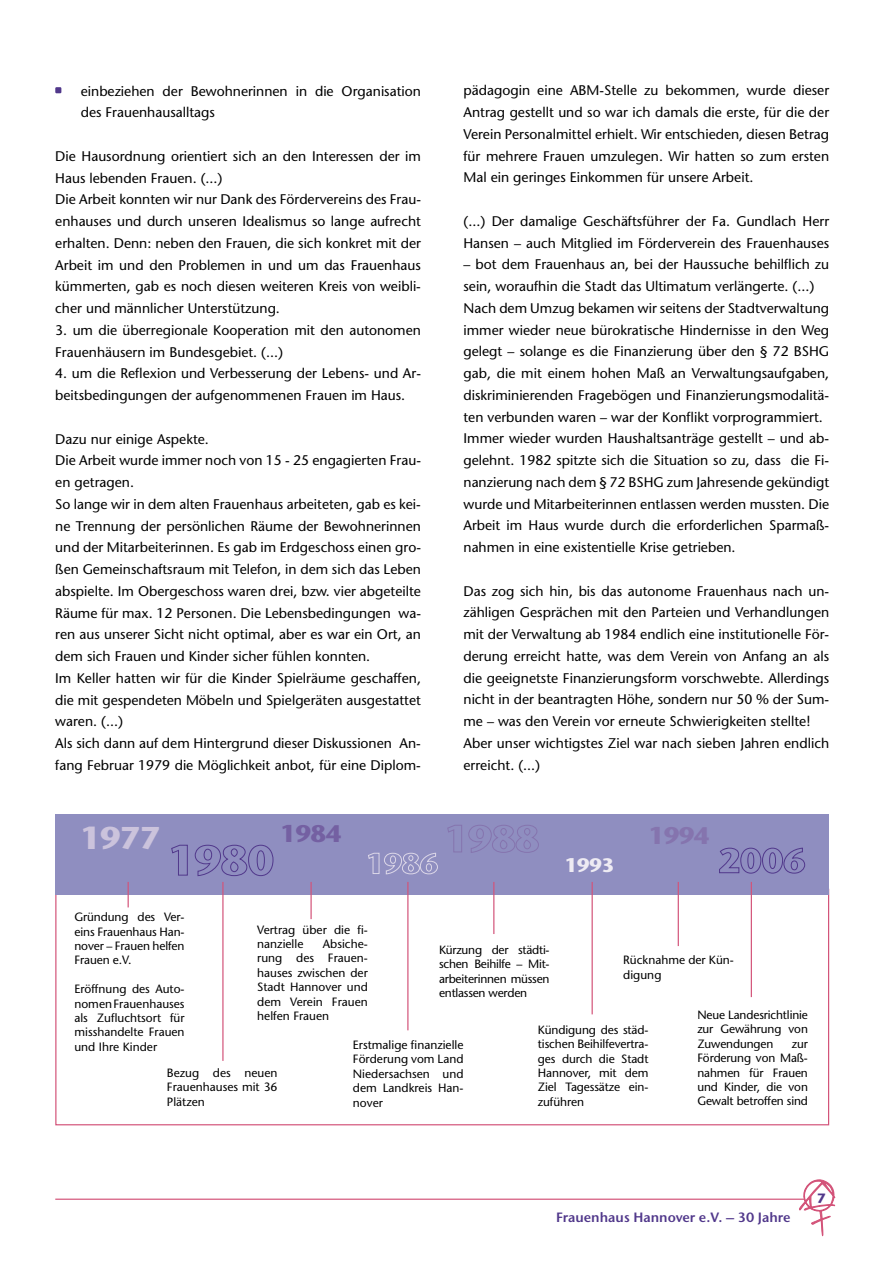
<style>
.page{position:relative;width:893px;height:1263px;background:#fff}
.page>*{position:absolute;margin:0;border:0;box-sizing:border-box;transform-origin:0 0}
.t1{font:700 31.5px "Stone Sans";color:#cbc3dc}
.t2{font:700 24px "Stone Sans";color:#7460a2}
.t3{font:700 24px "Stone Sans";color:#8574ae}
.t4{font:700 19.5px "Stone Sans";color:#eeebf3}
.t5{font:13.95px/21.8px "Stone Sans";color:#000}
.t6{font:13.5px "Stone Sans ITC Semi";color:#51388b}
.t7{font:700 13.5px "Stone Sans";color:#51388b}
.t8{font:12px/14.4px "Stone Sans";letter-spacing:-.01em;color:#000;text-align:justify}
</style>
<div class="page">
<hr style="left:55px;top:1198px;width:749px;height:2px;background:#d35379">
<svg style="left:799px;top:1179px;width:36px;height:56px"></svg>
<svg style="left:55px;top:87px;width:6px;height:6px"></svg>
<div style="left:55px;top:814px;width:774px;height:81px;background:#8f8ec0"></div>
<svg style="left:128px;top:882px;width:1px;height:25px"></svg>
<svg style="left:171px;top:844px;width:17px;height:32px"></svg>
<svg style="left:194px;top:844px;width:80px;height:32px"></svg>
<svg style="left:368px;top:852px;width:70px;height:111px"></svg>
<hr style="left:222px;top:882px;width:2px;height:179px;background:#d35379">
<hr style="left:310px;top:882px;width:2px;height:37px;background:#d35379">
<hr style="left:493px;top:882px;width:1px;height:52px;background:#d35379">
<hr style="left:678px;top:882px;width:1px;height:64px;background:#d35379">
<hr style="left:407px;top:882px;width:1px;height:148px;background:#d35379">
<hr style="left:592px;top:882px;width:1px;height:132px;background:#d35379">
<hr style="left:751px;top:882px;width:1px;height:115px;background:#d35379">
<svg style="left:447px;top:825px;width:15px;height:28px"></svg>
<svg style="left:468px;top:825px;width:71px;height:28px"></svg>
<svg style="left:719px;top:847px;width:86px;height:114px"></svg>
<p class="t5" style="left:81px;top:80px;width:342px">einbeziehen der Bewohnerinnen in die Organisation des Frauenhausalltags</p>
<p class="t5" style="left:55px;top:145px;width:367px">Die Hausordnung orientiert sich an den Interessen der im Haus lebenden Frauen. (...)<br>Die Arbeit konnten wir nur Dank des Fördervereins des Frau&shy;enhauses und durch unseren Idealismus so lange aufrecht erhalten. Denn: neben den Frauen, die sich konkret mit der Arbeit im und den Problemen in und um das Frauenhaus kümmerten, gab es noch diesen weiteren Kreis von weibli&shy;cher und männlicher Unterstützung.</p>
<p class="t5" style="left:55px;top:319px;width:367px">3. um die überregionale Kooperation mit den autonomen<br>Frauenhäusern im Bundesgebiet. (...)</p>
<p class="t5" style="left:55px;top:363px;width:367px">4. um die Reflexion und Verbesserung der Lebens- und Ar&shy;beitsbedingungen der aufgenommenen Frauen im Haus.</p>
<p class="t5" style="left:55px;top:428px;width:367px">Dazu nur einige Aspekte.<br>Die Arbeit wurde immer noch von 15 - 25 engagierten Frau&shy;en getragen.<br>So lange wir in dem alten Frauenhaus arbeiteten, gab es kei&shy;ne Trennung der persönlichen Räume der Bewohnerinnen und der Mitarbeiterinnen. Es gab im Erdgeschoss einen gro&shy;ßen Gemeinschaftsraum mit Telefon, in dem sich das Leben abspielte. Im Obergeschoss waren drei, bzw. vier abgeteilte Räume für max. 12 Personen. Die Lebensbedingungen wa&shy;ren aus unserer Sicht nicht optimal, aber es war ein Ort, an dem sich Frauen und Kinder sicher fühlen konnten.<br>Im Keller hatten wir für die Kinder Spielräume geschaffen, die mit gespendeten Möbeln und Spielgeräten ausgestattet waren. (...)<br>Als sich dann auf dem Hintergrund dieser Diskussionen An&shy;fang Februar 1979 die Möglichkeit anbot, für eine Diplom-</p>
<h1 class="t1" style="left:81px;top:819px;width:81px">1977</h1>
<h2 class="t2" style="left:281px;top:819px;width:62px">1984</h2>
<p class="t5" style="left:463px;top:80px;width:367px;text-align:justify">pädagogin eine ABM-Stelle zu bekommen, wurde dieser Antrag gestellt und so war ich damals die erste, für die der Verein Personalmittel erhielt. Wir entschieden, diesen Betrag für mehrere Frauen umzulegen. Wir hatten so zum ersten Mal ein geringes Einkommen für unsere Arbeit.</p>
<p class="t5" style="left:463px;top:210px;width:367px">(...) Der damalige Geschäftsführer der Fa. Gundlach Herr<br>Hansen – auch Mitglied im Förderverein des Frauenhauses</p>
<p class="t5" style="left:463px;top:254px;width:367px">– bot dem Frauenhaus an, bei der Haussuche behilflich zu sein, woraufhin die Stadt das Ultimatum verlängerte. (...)<br>Nach dem Umzug bekamen wir seitens der Stadtverwaltung immer wieder neue bürokratische Hindernisse in den Weg gelegt – solange es die Finanzierung über den § 72 BSHG gab, die mit einem hohen Maß an Verwaltungsaufgaben, diskriminierenden Fragebögen und Finanzierungsmodalitä&shy;ten verbunden waren – war der Konflikt vorprogrammiert.<br>Immer wieder wurden Haushaltsanträge gestellt – und ab&shy;gelehnt. 1982 spitzte sich die Situation so zu, dass die Fi&shy;nanzierung nach dem § 72 BSHG zum Jahresende gekündigt wurde und Mitarbeiterinnen entlassen werden mussten. Die Arbeit im Haus wurde durch die erforderlichen Sparmaß&shy;nahmen in eine existentielle Krise getrieben.</p>
<p class="t5" style="left:463px;top:580px;width:367px">Das zog sich hin, bis das autonome Frauenhaus nach un&shy;zähligen Gesprächen mit den Parteien und Verhandlungen mit der Verwaltung ab 1984 endlich eine institutionelle För&shy;derung erreicht hatte, was dem Verein von Anfang an als die geeignetste Finanzierungsform vorschwebte. Allerdings nicht in der beantragten Höhe, sondern nur 50 % der Sum&shy;me – was den Verein vor erneute Schwierigkeiten stellte!<br>Aber unser wichtigstes Ziel war nach sieben Jahren endlich erreicht. (...)</p>
<h3 class="t4" style="left:565px;top:853px;width:51px">1993</h3>
<h2 class="t3" style="left:649px;top:821px;width:62px">1994</h2>
<p class="t8" style="left:74px;top:910px;width:112px">Gründung des Ver&shy;eins Frauenhaus Han&shy;nover – Frauen helfen Frauen e.V.</p>
<p class="t8" style="left:74px;top:982px;width:112px">Eröffnung des Auto&shy;nomen Frauenhauses als Zufluchtsort für misshandelte Frauen und Ihre Kinder</p>
<p class="t8" style="left:167px;top:1066px;width:112px">Bezug des neuen Frauenhauses mit 36<br>Plätzen</p>
<p class="t8" style="left:257px;top:922px;width:112px">Vertrag über die fi&shy;nanzielle</p>
<p class="t8" style="left:257px;top:936px;width:112px;text-indent:66px">Absiche&shy;rung des Frauen&shy;hauses zwischen der Stadt Hannover und dem Verein Frauen helfen Frauen</p>
<p class="t8" style="left:353px;top:1038px;width:112px">Erstmalige finanzielle Förderung vom Land Niedersachsen und dem Landkreis Han&shy;nover</p>
<p class="t8" style="left:439px;top:942px;width:112px">Kürzung der städti&shy;schen Beihilfe – Mit&shy;arbeiterinnen müssen entlassen werden</p>
<p class="t8" style="left:538px;top:1022px;width:112px">Kündigung des städ&shy;tischen Beihilfevertra&shy;ges durch die Stadt Hannover, mit dem Ziel Tagessätze ein&shy;zuführen</p>
<p class="t8" style="left:623px;top:953px;width:112px">Rücknahme der Kün&shy;digung</p>
<p class="t8" style="left:697px;top:1007px;width:112px">Neue Landesrichtlinie zur Gewährung von Zuwendungen</p>
<p class="t8" style="left:697px;top:1036px;width:112px;text-indent:95px">zur Förderung von Maß&shy;nahmen für Frauen und Kinder, die von Gewalt betroffen sind</p>
<p class="t6" style="left:556px;top:1209px;width:236px">Frauenhaus Hannover e.V. – 30 Jahre</p>
<p class="t7" style="left:817px;top:1190px;width:10px">7</p>
</div>
